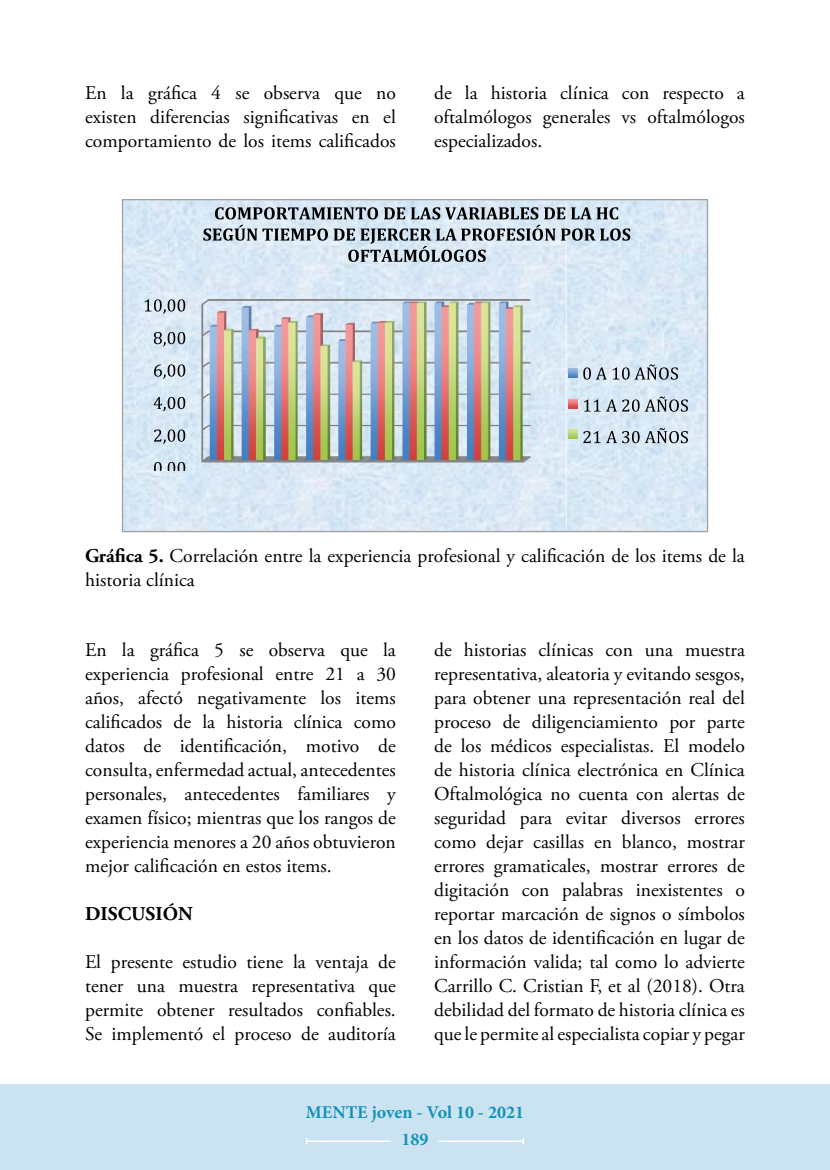
<style>
.page{position:relative;width:830px;height:1170px;background:#fff}
.page>*{position:absolute;margin:0;border:0;box-sizing:border-box;transform-origin:0 0}
.t1{font:19.5px/24px "Adobe Garamond Pro";color:#000;text-align:justify}
.t2{font:700 19.5px "Adobe Garamond Pro";color:#000}
.t3{font:700 18px/26.5px "Minion Pro";color:#1192b8;text-align:center}
.s1{font-weight:700}
</style>
<div class="page">
<div style="left:0;top:1084px;width:829px;height:85px;background:#cbe3f1"></div>
<hr style="left:306px;top:1140px;width:85px;height:1px;background:#fff">
<hr style="left:438px;top:1140px;width:85px;height:1px;background:#fff">
<svg style="left:122px;top:199px;width:585px;height:333px;background:#cdd5db"></svg>
<img style="left:201px;top:202px;width:432px;height:61px">
<svg style="left:215px;top:207px;width:403px;height:12px;background:#838c95"></svg>
<svg style="left:203px;top:225px;width:427px;height:37px;background:#b2bec8"></svg>
<img style="left:143px;top:294px;width:45px;height:176px">
<svg style="left:144px;top:299px;width:41px;height:15px"></svg>
<svg style="left:154px;top:332px;width:31px;height:14px"></svg>
<svg style="left:154px;top:364px;width:31px;height:15px"></svg>
<svg style="left:153px;top:397px;width:32px;height:14px"></svg>
<svg style="left:154px;top:429px;width:31px;height:15px"></svg>
<svg style="left:154px;top:462px;width:31px;height:8px"></svg>
<img style="left:581px;top:362px;width:110px;height:81px">
<svg style="left:583px;top:364px;width:94px;height:15px"></svg>
<svg style="left:583px;top:396px;width:104px;height:15px;background:#aebbc6"></svg>
<svg style="left:583px;top:428px;width:104px;height:15px;background:#abb7c1"></svg>
<p class="t1" style="left:85px;top:82px;width:312px">En la gráfica 4 se observa que no existen diferencias significativas en el comportamiento de los items calificados</p>
<p class="t1" style="left:434px;top:82px;width:312px">de la historia clínica con respecto a oftalmólogos generales vs oftalmólogos especializados.</p>
<p class="t1" style="left:85px;top:545px;width:661px"><span class="s1">Gráfica 5.</span> Correlación entre la experiencia profesional y calificación de los items de la historia clínica</p>
<p class="t1" style="left:85px;top:638px;width:312px">En la gráfica 5 se observa que la experiencia profesional entre 21 a 30 años, afectó negativamente los items calificados de la historia clínica como datos de identificación, motivo de consulta, enfermedad actual, antecedentes personales, antecedentes familiares y examen físico; mientras que los rangos de experiencia menores a 20 años obtuvieron mejor calificación en estos items.</p>
<p class="t2" style="left:85px;top:902px;width:109px">DISCUSIÓN</p>
<p class="t1" style="left:85px;top:950px;width:312px">El presente estudio tiene la ventaja de tener una muestra representativa que permite obtener resultados confiables.<br>Se implementó el proceso de auditoría</p>
<p class="t1" style="left:434px;top:638px;width:312px">de historias clínicas con una muestra representativa, aleatoria y evitando sesgos, para obtener una representación real del proceso de diligenciamiento por parte de los médicos especialistas. El modelo de historia clínica electrónica en Clínica Oftalmológica no cuenta con alertas de seguridad para evitar diversos errores como dejar casillas en blanco, mostrar errores gramaticales, mostrar errores de digitación con palabras inexistentes o reportar marcación de signos o símbolos en los datos de identificación en lugar de información valida; tal como lo advierte Carrillo C. Cristian F, et al (2018). Otra debilidad del formato de historia clínica es que le permite al especialista copiar y pegar</p>
<p class="t3" style="left:306px;top:1098px;width:219px">MENTE joven - Vol 10 - 2021<br>189</p>
</div>
